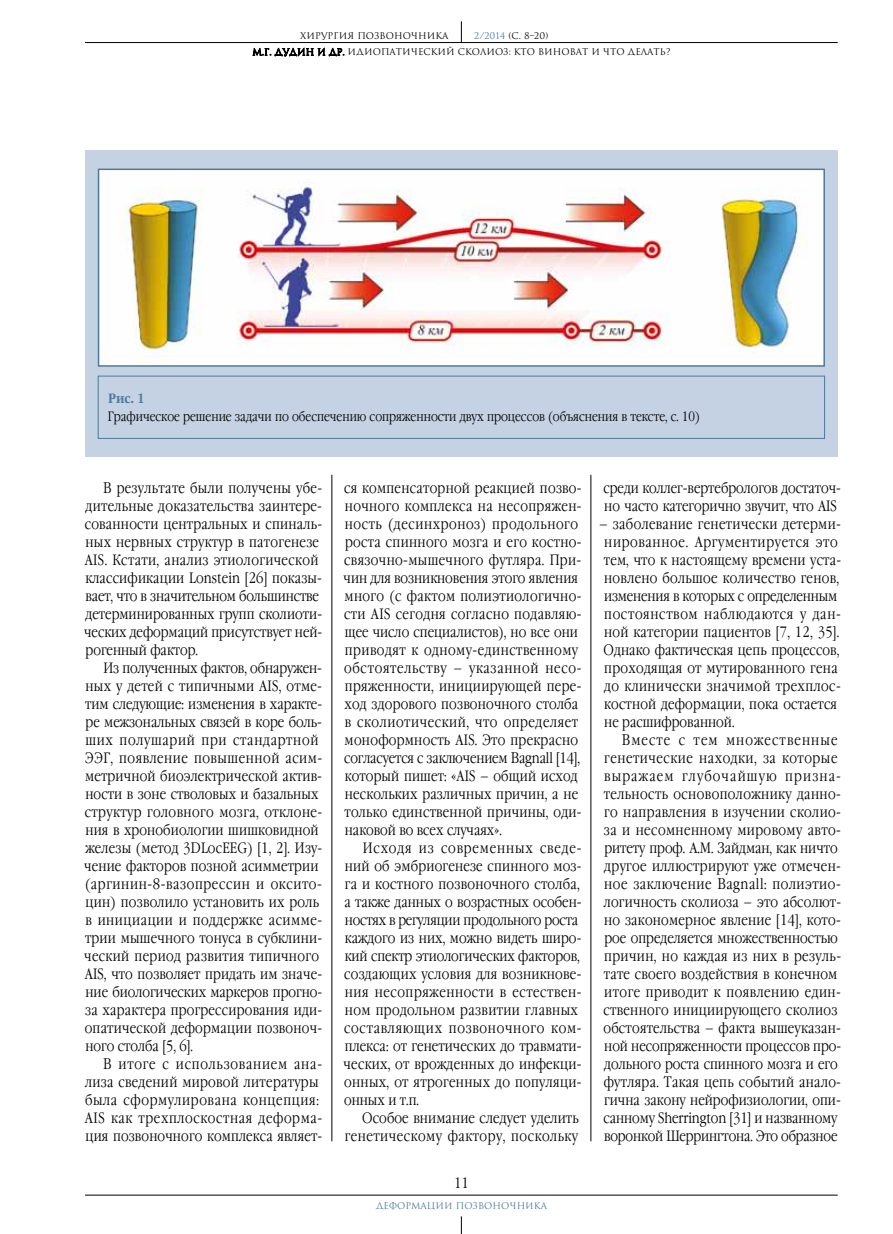
<style>
.page{position:relative;width:893px;height:1234px;background:#fff}
.page>*{position:absolute;margin:0;border:0;box-sizing:border-box;transform-origin:0 0}
.t1{font:300 15px/18px "Garamond Narrow C";letter-spacing:.02em;color:#000}
.t2{font:300 15px/18px "Garamond Narrow C";letter-spacing:.04em;color:#000}
.t3{font:300 15px/18px "Garamond Narrow C";color:#000}
.t4{font:300 13.5px "Garamond Narrow C";color:#000}
.t5{font:700 13.5px "Garamond Narrow C";color:#4e7a98}
.t6{font:9px/15.9px "Romul";color:#000}
.t7{font:9px "Romul";color:#4e7a98}
.s1{color:#4e7a98}
</style>
<div class="page">
<hr style="left:85px;top:1194px;width:753px;height:1px;background:#000">
<svg style="left:461px;top:1216px;width:1px;height:17px"></svg>
<hr style="left:85px;top:42px;width:753px;height:1px;background:#000">
<svg style="left:461px;top:21px;width:1px;height:21px"></svg>
<svg style="left:253px;top:43px;width:91px;height:14px"></svg>
<hr style="left:332px;top:474px;width:1px;height:666px;background:#000">
<hr style="left:591px;top:474px;width:1px;height:666px;background:#000">
<div style="left:85px;top:150px;width:753px;height:306px;background:#c4d2e4"></div>
<div style="left:98px;top:375px;width:727px;height:63px;border:1px solid #4e7a98"></div>
<img style="left:101px;top:172px;width:721px;height:191px">
<div style="left:98px;top:168px;width:727px;height:198px;border:2px solid #4e7a98"></div>
<p class="t6" style="left:252px;top:28px;width:419px;text-indent:222px"><span class="s1">2/2014</span> (С. 8–20)<br>М.Г. Дудин и др. Идиопатический сколиоз: кто виноват и что делать?</p>
<p class="t6" style="left:300px;top:28px;width:150px">ХИРУРГИЯ ПОЗВОНОЧНИКА</p>
<p class="t5" style="left:108px;top:390px;width:38px">Рис. 1</p>
<p class="t4" style="left:108px;top:408px;width:593px">Графическое решение задачи по обеспечению сопряженности двух процессов (объяснения в тексте, с. 10)</p>
<p class="t1" style="left:84px;top:479px;width:239px;text-indent:19px">В результате были получены убе&shy;дительные доказательства заинтере&shy;сованности центральных и спиналь&shy;ных нервных структур в патогенезе AIS. Кстати, анализ этиологической классификации Lonstein [26] показы&shy;вает, что в значительном большинстве детерминированных групп сколиоти&shy;ческих деформаций присутствует ней&shy;рогенный фактор.</p>
<p class="t1" style="left:84px;top:659px;width:240px;text-indent:19px">Из полученных фактов, обнаружен&shy;ных у детей с типичными AIS, отме&shy;тим следующие: изменения в характе&shy;ре межзональных связей в коре боль&shy;ших полушарий при стандартной ЭЭГ, появление повышенной асим&shy;метричной биоэлектрической актив&shy;ности в зоне стволовых и базальных структур головного мозга, отклоне&shy;ния в хронобиологии шишковидной железы (метод 3DLocEEG) [1, 2]. Изу&shy;чение факторов позной асимметрии (аргинин-8-вазопрессин и оксито&shy;цин) позволило установить их роль в инициации и поддержке асимме&shy;трии мышечного тонуса в субклини&shy;ческий период развития типичного AIS, что позволяет придать им значе&shy;ние биологических маркеров прогно&shy;за характера прогрессирования иди&shy;опатической деформации позвоноч&shy;ного столба [5, 6].</p>
<p class="t2" style="left:85px;top:1055px;width:239px;text-indent:18px">В итоге с использованием ана&shy;лиза сведений мировой литературы была сформулирована концепция:<br>AIS как трехплоскостная деформа&shy;ция позвоночного комплекса являет-</p>
<p class="t1" style="left:344px;top:479px;width:240px">ся компенсаторной реакцией позво&shy;ночного комплекса на несопряжен&shy;ность (десинхроноз) продольного роста спинного мозга и его костно&shy;связочно-мышечного футляра. При&shy;чин для возникновения этого явления много (с фактом полиэтиологично&shy;сти AIS сегодня согласно подавляю&shy;щее число специалистов), но все они приводят к одному-единственному обстоятельству – указанной несо&shy;пряженности, инициирующей пере&shy;ход здорового позвоночного столба в сколиотический, что определяет моноформность AIS. Это прекрасно согласуется с заключением Bagnall [14], который пишет: «AIS – общий исход нескольких различных причин, а не только единственной причины, оди&shy;наковой во всех случаях».</p>
<p class="t1" style="left:344px;top:839px;width:240px;text-indent:19px">Исходя из современных сведе&shy;ний об эмбриогенезе спинного моз&shy;га и костного позвоночного столба, а также данных о возрастных особен&shy;ностях в регуляции продольного роста каждого из них, можно видеть широ&shy;кий спектр этиологических факторов, создающих условия для возникнове&shy;ния несопряженности в естествен&shy;ном продольном развитии главных составляющих позвоночного ком&shy;плекса: от генетических до травмати&shy;ческих, от врожденных до инфекци&shy;онных, от ятрогенных до популяци&shy;онных и т.п.</p>
<p class="t1" style="left:345px;top:1109px;width:235px;text-align:right">Особое внимание следует уделить генетическому фактору, поскольку</p>
<p class="t1" style="left:454px;top:1173px;width:16px">11</p>
<p class="t7" style="left:376px;top:1200px;width:173px">Деформации позвоночника</p>
<p class="t3" style="left:603px;top:479px;width:239px">среди коллег-вертебрологов достаточ&shy;но часто категорично звучит, что AIS</p>
<p class="t1" style="left:599px;top:515px;width:244px">– заболевание генетически детерми&shy;нированное. Аргументируется это тем, что к настоящему времени уста&shy;новлено большое количество генов, изменения в которых с определенным постоянством наблюдаются у дан&shy;ной категории пациентов [7, 12, 35].<br>Однако фактическая цепь процессов, проходящая от мутированного гена до клинически значимой трехплос&shy;костной деформации, пока остается не расшифрованной.</p>
<p class="t1" style="left:603px;top:731px;width:239px;text-indent:18px">Вместе с тем множественные генетические находки, за которые выражаем глубочайшую призна&shy;тельность основоположнику данно&shy;го направления в изучении сколио&shy;за и несомненному мировому авто&shy;ритету проф. А.М. Зайдман, как ничто другое иллюстрируют уже отмечен&shy;ное заключение Bagnall: полиэтио&shy;логичность сколиоза – это абсолют&shy;но закономерное явление [14], кото&shy;рое определяется множественностью причин, но каждая из них в резуль&shy;тате своего воздействия в конечном итоге приводит к появлению един&shy;ственного инициирующего сколиоз обстоятельства – факта вышеуказан&shy;ной несопряженности процессов про&shy;дольного роста спинного мозга и его футляра. Такая цепь событий анало&shy;гична закону нейрофизиологии, опи&shy;санному Sherrington [31] и названному воронкой Шеррингтона. Это образное</p>
</div>
